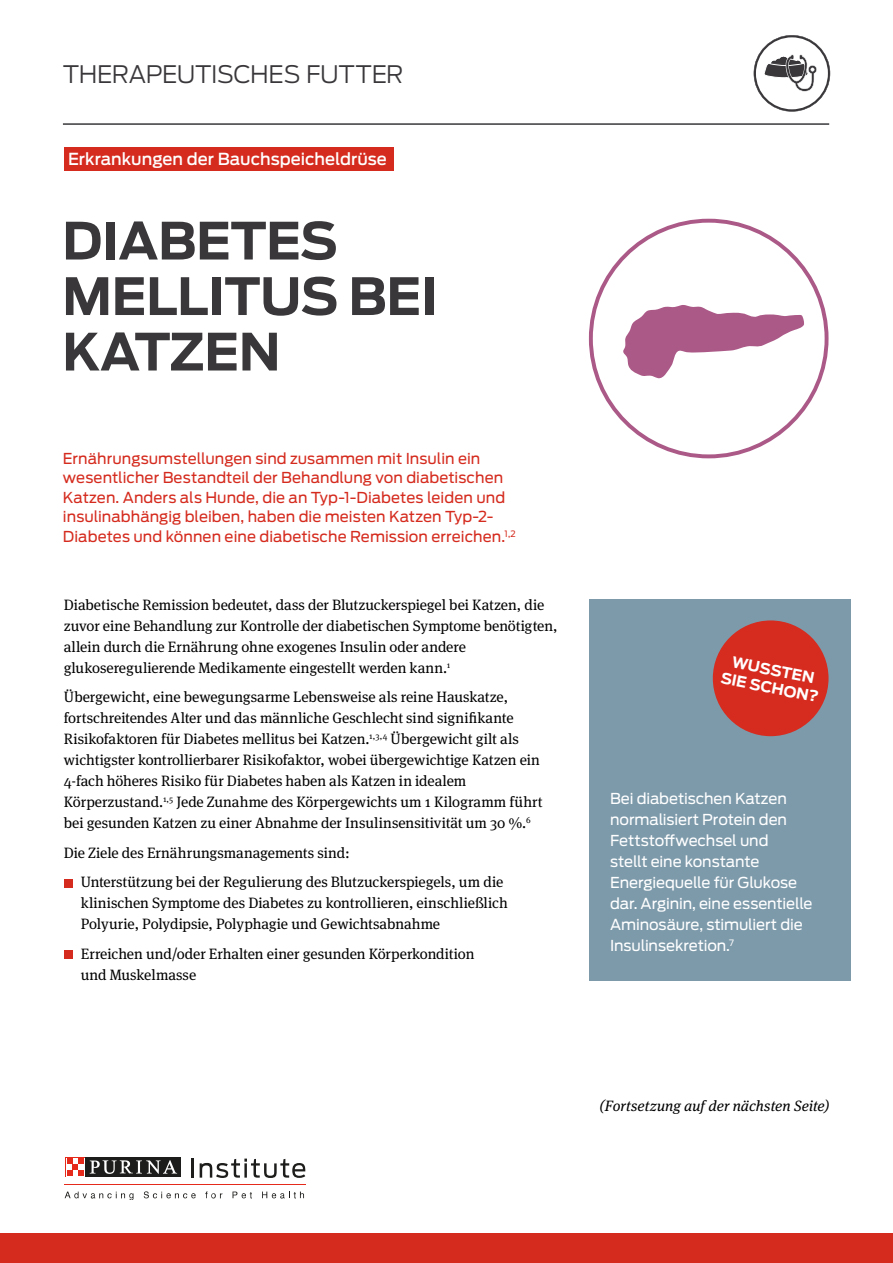
<style>
.page{position:relative;width:893px;height:1263px;background:#fff}
.page>*{position:absolute;margin:0;border:0;box-sizing:border-box;transform-origin:0 0}
.t1{font:700 51px/55.5px "Antenna";letter-spacing:-.01em;color:#39373a}
.t2{font:300 24px "Antenna";letter-spacing:-.015em;color:#39373a}
.t3{font:500 16.5px "Antenna";color:#fff}
.t4{font:15px/21px "Meta Serif Pro";letter-spacing:-.005em;color:#000}
.t5{font:15px/19.5px "Antenna";letter-spacing:.005em;color:#d52b1e}
.t6{font:15px/21px "Antenna";letter-spacing:-.01em;color:#fff}
.t7{font:italic 15px "Meta Serif Pro";letter-spacing:.005em;color:#000}
.t8{font:700 15px/18px "Antenna";color:#fff;text-align:center}
</style>
<div class="page">
<div style="left:0;top:1233px;width:893px;height:30px;background:#d52b1e"></div>
<hr style="left:65px;top:1184px;width:241px;height:1px;background:#e52a1b">
<svg style="left:192px;top:1158px;width:2px;height:19px"></svg>
<svg style="left:200px;top:1158px;width:105px;height:20px"></svg>
<svg style="left:65px;top:1191px;width:68px;height:9px"></svg>
<svg style="left:144px;top:1191px;width:52px;height:7px"></svg>
<svg style="left:205px;top:1191px;width:17px;height:7px"></svg>
<svg style="left:233px;top:1191px;width:19px;height:7px"></svg>
<svg style="left:262px;top:1191px;width:42px;height:7px"></svg>
<div style="left:65px;top:1157px;width:21px;height:20px;background:#1d1d1b"></div>
<svg style="left:65px;top:1157px;width:20px;height:20px"></svg>
<div style="left:86px;top:1157px;width:95px;height:20px;background:#1d1d1b"></div>
<svg style="left:90px;top:1160px;width:87px;height:14px"></svg>
<svg style="left:66px;top:1158px;width:18px;height:18px"></svg>
<svg style="left:67px;top:1158px;width:17px;height:17px"></svg>
<div style="left:64px;top:147px;width:329px;height:24px;background:#d52b1e"></div>
<div style="left:64px;top:879px;width:8px;height:8px;background:#d52b1e"></div>
<div style="left:64px;top:950px;width:8px;height:9px;background:#d52b1e"></div>
<hr style="left:63px;top:123px;width:766px;height:2px;background:#39373a">
<svg style="left:754px;top:35px;width:76px;height:77px"></svg>
<svg style="left:589px;top:219px;width:239px;height:239px"></svg>
<svg style="left:623px;top:304px;width:182px;height:75px"></svg>
<div style="left:589px;top:599px;width:262px;height:382px;background:#7d9aaa"></div>
<div style="left:713px;top:620px;width:115px;height:116px;background:#d62b1f;border-radius:50%"></div>
<h2 class="t2" style="left:63px;top:58px;width:342px">THERAPEUTISCHES FUTTER</h2>
<p class="t3" style="left:68px;top:148px;width:320px">Erkrankungen der Bauchspeicheldrüse</p>
<h1 class="t1" style="left:62px;top:213px;width:377px">DIABETES<br>MELLITUS BEI<br>KATZEN</h1>
<p class="t5" style="left:63px;top:448px;width:454px">Ernährungsumstellungen sind zusammen mit Insulin ein wesentlicher Bestandteil der Behandlung von diabetischen Katzen. Anders als Hunde, die an Typ-1-Diabetes leiden und insulinabhängig bleiben, haben die meisten Katzen Typ-2- Diabetes und können eine diabetische Remission erreichen.<sup>1,2</sup></p>
<p class="t4" style="left:64px;top:593px;width:495px">Diabetische Remission bedeutet, dass der Blutzuckerspiegel bei Katzen, die zuvor eine Behandlung zur Kontrolle der diabetischen Symptome benötigten, allein durch die Ernährung ohne exogenes Insulin oder andere glukoseregulierende Medikamente eingestellt werden kann.<sup>1</sup></p>
<p class="t4" style="left:64px;top:686px;width:480px">Übergewicht, eine bewegungsarme Lebensweise als reine Hauskatze, fortschreitendes Alter und das männliche Geschlecht sind signifikante Risikofaktoren für Diabetes mellitus bei Katzen.<sup>1,3,4</sup> Übergewicht gilt als wichtigster kontrollierbarer Risikofaktor, wobei übergewichtige Katzen ein 4-fach höheres Risiko für Diabetes haben als Katzen in idealem Körperzustand.<sup>1,5</sup> Jede Zunahme des Körpergewichts um 1 Kilogramm führt bei gesunden Katzen zu einer Abnahme der Insulinsensitivität um 30 %.<sup>6</sup></p>
<p class="t4" style="left:81px;top:837px;width:424px;line-height:29.5px;text-indent:-17px">Die Ziele des Ernährungsmanagements sind:<br>Unterstützung bei der Regulierung des Blutzuckerspiegels, um die</p>
<p class="t4" style="left:81px;top:892px;width:429px">klinischen Symptome des Diabetes zu kontrollieren, einschließlich<br>Polyurie, Polydipsie, Polyphagie und Gewichtsabnahme</p>
<p class="t4" style="left:81px;top:942px;width:395px">Erreichen und/oder Erhalten einer gesunden Körperkondition und Muskelmasse</p>
<p class="t8" style="left:726px;top:651px;width:101px;rotate:11deg">WUSSTEN<br>SIE SCHON?</p>
<p class="t6" style="left:610px;top:788px;width:204px">Bei diabetischen Katzen normalisiert Protein den<br>Fettstoffwechsel und<br>stellt eine konstante<br>Energiequelle für Glukose dar. Arginin, eine essentielle<br>Aminosäure, stimuliert die<br>Insulinsekretion.<sup>7</sup></p>
<p class="t7" style="left:600px;top:1095px;width:231px">(Fortsetzung auf der nächsten Seite)</p>
</div>
